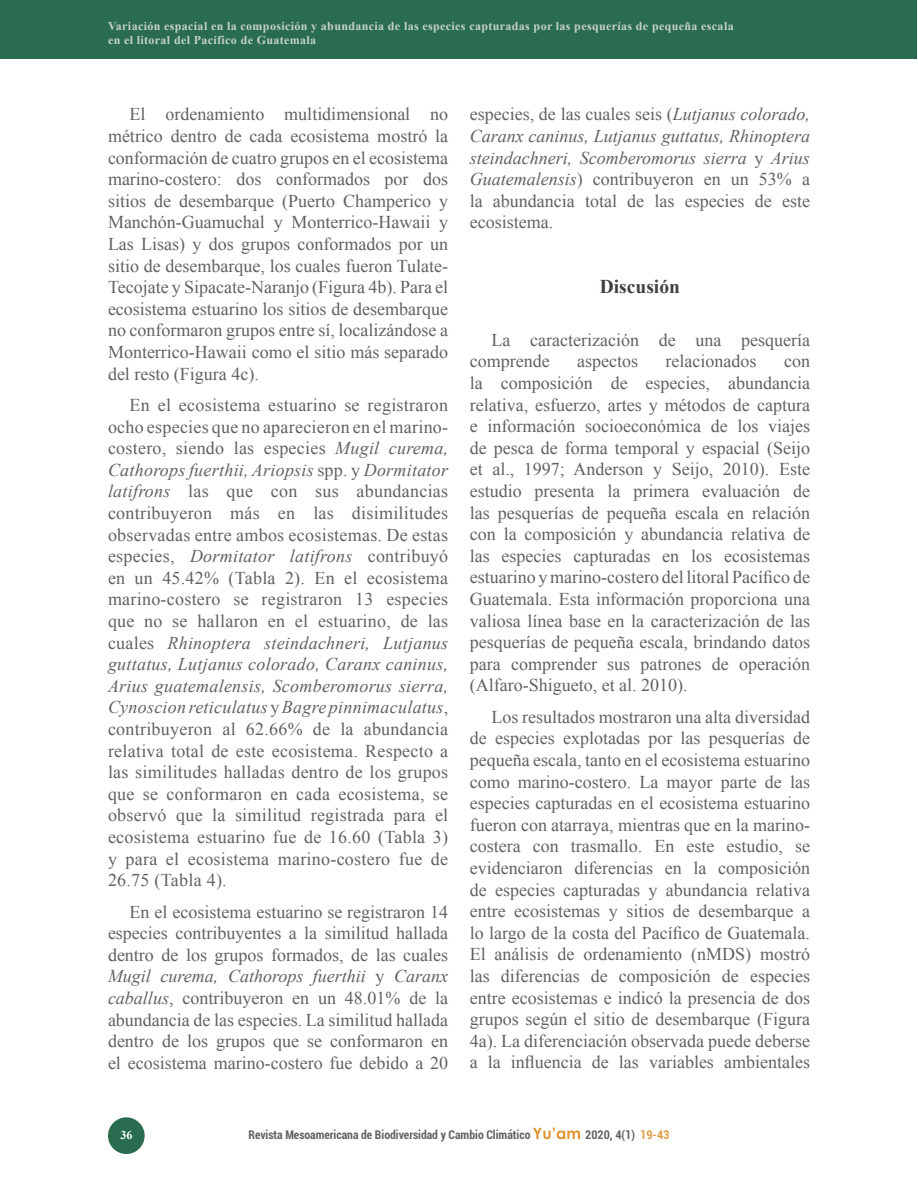
<style>
.page{position:relative;width:918px;height:1188px;background:#fff}
.page>*{position:absolute;margin:0;border:0;box-sizing:border-box;transform-origin:0 0}
.t1{font:700 19.5px "Times New Roman";color:#414042}
.t2{font:18px/21.6px "Times New Roman";color:#606163;text-align:justify}
.t3{font:italic 18px/21.6px "Times New Roman";color:#606163;text-align:justify}
.t4{font:700 12px/14.4px "Times New Roman";letter-spacing:.03em;color:#c9d2ca}
.t5{font:700 condensed 12px "Roboto";color:#606163}
.t6{font:700 12px "Times New Roman";color:#fff}
.s1{font-style:italic}
.s2{font-style:normal}
.s3{color:#e39b40}
</style>
<div class="page">
<div style="left:0;top:0;width:917px;height:58px;background:#296c50"></div>
<div style="left:108px;top:1117px;width:37px;height:37px;background:#296c50;border-radius:50%"></div>
<svg style="left:533px;top:1128px;width:47px;height:11px"></svg>
<p class="t4" style="left:108px;top:18px;width:627px">Variación espacial en la composición y abundancia de las especies capturadas por las pesquerías de pequeña escala en el litoral del Pacífico de Guatemala</p>
<p class="t2" style="left:108px;top:103px;width:342px;text-indent:22px">El ordenamiento multidimensional no métrico dentro de cada ecosistema mostró la conformación de cuatro grupos en el ecosistema marino-costero: dos conformados por dos sitios de desembarque (Puerto Champerico y Manchón-Guamuchal y Monterrico-Hawaii y Las Lisas) y dos grupos conformados por un sitio de desembarque, los cuales fueron Tulate-Tecojate y Sipacate-Naranjo (Figura 4b). Para el ecosistema estuarino los sitios de desembarque no conformaron grupos entre sí, localizándose a Monterrico-Hawaii como el sitio más separado del resto (Figura 4c).</p>
<p class="t2" style="left:108px;top:394px;width:342px;text-indent:22px">En el ecosistema estuarino se registraron ocho especies que no aparecieron en el marino&shy;costero, siendo las especies <span class="s1">Mugil curema, Cathorops fuerthii, Ariopsis</span> spp. y <span class="s1">Dormitator latifrons</span> las que con sus abundancias contribuyeron más en las disimilitudes observadas entre ambos ecosistemas. De estas especies, <span class="s1">Dormitator latifrons</span> contribuyó en un 45.42% (Tabla 2). En el ecosistema marino-costero se registraron 13 especies que no se hallaron en el estuarino, de las cuales <span class="s1">Rhinoptera steindachneri, Lutjanus guttatus, Lutjanus colorado, Caranx caninus, Arius guatemalensis, Scomberomorus sierra, Cynoscion reticulatus</span> y <span class="s1">Bagre pinnimaculatus</span>, contribuyeron al 62.66% de la abundancia relativa total de este ecosistema. Respecto a las similitudes halladas dentro de los grupos que se conformaron en cada ecosistema, se observó que la similitud registrada para el ecosistema estuarino fue de 16.60 (Tabla 3) y para el ecosistema marino-costero fue de 26.75 (Tabla 4).</p>
<p class="t2" style="left:108px;top:900px;width:342px;text-indent:22px">En el ecosistema estuarino se registraron 14 especies contribuyentes a la similitud hallada dentro de los grupos formados, de las cuales <span class="s1">Mugil curema, Cathorops fuerthii</span> y <span class="s1">Caranx caballus</span>, contribuyeron en un 48.01% de la abundancia de las especies. La similitud hallada dentro de los grupos que se conformaron en el ecosistema marino-costero fue debido a 20</p>
<p class="t3" style="left:470px;top:103px;width:342px"><span class="s2">especies, de las cuales seis (</span>Lutjanus colorado, Caranx caninus, Lutjanus guttatus, Rhinoptera steindachneri, Scomberomorus sierra <span class="s2">y</span> Arius Guatemalensis<span class="s2">) contribuyeron en un 53% a la abundancia total de las especies de este ecosistema.</span></p>
<p class="t1" style="left:600px;top:273px;width:82px">Discusión</p>
<p class="t2" style="left:470px;top:329px;width:342px;text-indent:22px">La caracterización de una pesquería comprende</p>
<p class="t2" style="left:577px;top:350px;width:62px">aspectos</p>
<p class="t2" style="left:666px;top:350px;width:92px">relacionados</p>
<p class="t2" style="left:470px;top:350px;width:342px;text-indent:314px">con la composición de especies, abundancia relativa, esfuerzo, artes y métodos de captura e información socioeconómica de los viajes de pesca de forma temporal y espacial (Seijo et al., 1997; Anderson y Seijo, 2010). Este estudio presenta la primera evaluación de las pesquerías de pequeña escala en relación con la composición y abundancia relativa de las especies capturadas en los ecosistemas estuarino y marino-costero del litoral Pacífico de Guatemala. Esta información proporciona una valiosa línea base en la caracterización de las pesquerías de pequeña escala, brindando datos para comprender sus patrones de operación (Alfaro-Shigueto, et al. 2010).</p>
<p class="t2" style="left:470px;top:706px;width:342px;text-indent:22px">Los resultados mostraron una alta diversidad de especies explotadas por las pesquerías de pequeña escala, tanto en el ecosistema estuarino como marino-costero. La mayor parte de las especies capturadas en el ecosistema estuarino fueron con atarraya, mientras que en la marino&shy;costera con trasmallo. En este estudio, se evidenciaron diferencias en la composición de especies capturadas y abundancia relativa entre ecosistemas y sitios de desembarque a lo largo de la costa del Pacífico de Guatemala.<br>El análisis de ordenamiento (nMDS) mostró las diferencias de composición de especies entre ecosistemas e indicó la presencia de dos grupos según el sitio de desembarque (Figura 4a). La diferenciación observada puede deberse a la influencia de las variables ambientales</p>
<p class="t6" style="left:120px;top:1127px;width:13px">36</p>
<p class="t5" style="left:249px;top:1127px;width:283px">Revista Mesoamericana de Biodiversidad y Cambio Climático</p>
<p class="t5" style="left:585px;top:1127px;width:86px">2020, 4(1) <span class="s3">19-43</span></p>
</div>
